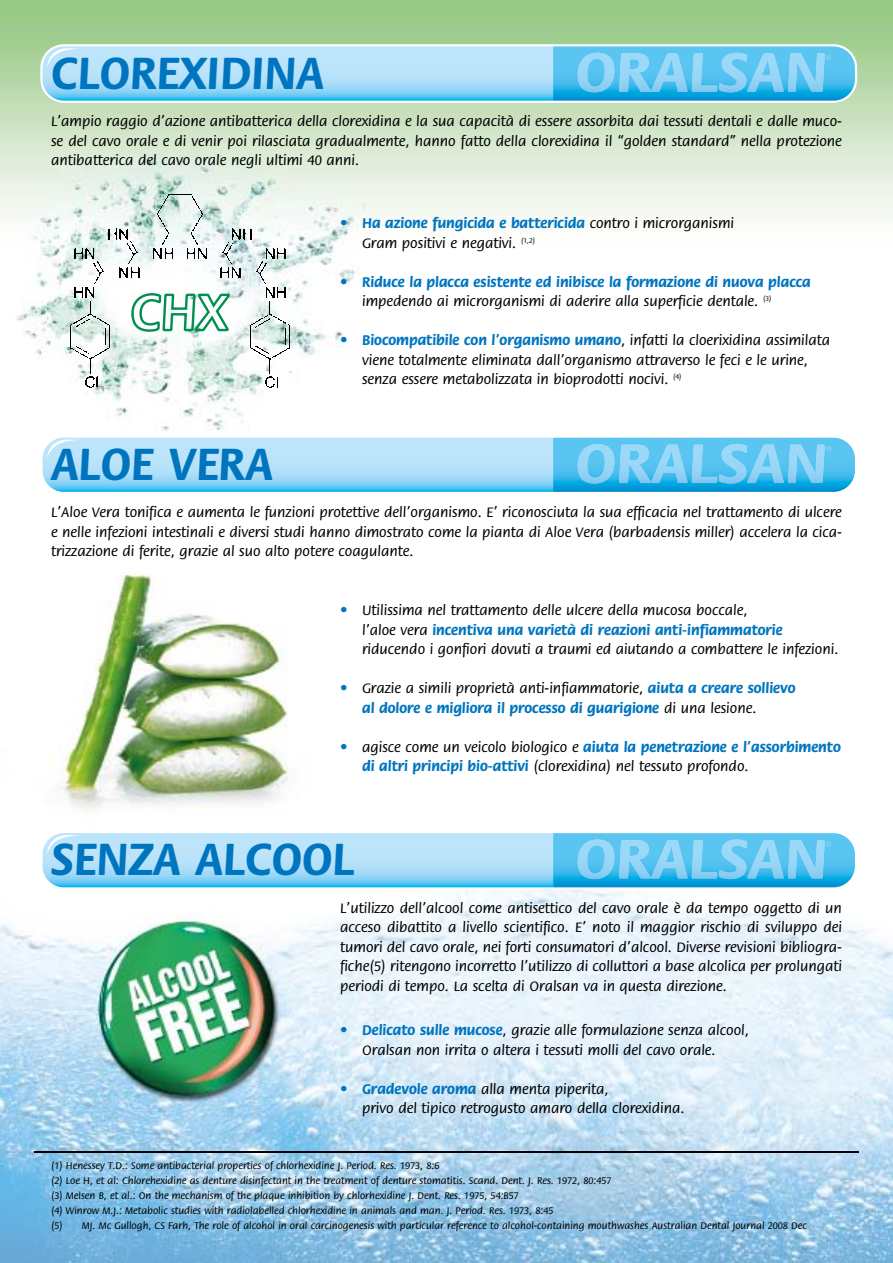
<style>
.page{position:relative;width:893px;height:1263px;background:#fff}
.page>*{position:absolute;margin:0;border:0;box-sizing:border-box;transform-origin:0 0}
.t1{font:700 48px "Flora";color:#0075bf}
.t2{font:500 15px/19.5px "Flora";color:#000}
.t3{font:700 15px/19.5px "Flora";color:#0075bf}
.t4{font:500 10.5px/15px "Flora";color:#000}
.t5{font:7.2px "Helvetica";color:#fff}
.s1{font-weight:700;color:#0075bf}
.s2{font-weight:500;color:#000}
</style>
<div class="page">
<img style="left:0;top:0;width:893px;height:1263px">
<svg style="left:40px;top:44px;width:817px;height:59px"></svg>
<svg style="left:43px;top:46px;width:812px;height:55px;background:#8ad2f4"></svg>
<svg style="left:40px;top:435px;width:817px;height:59px"></svg>
<svg style="left:43px;top:438px;width:812px;height:54px;background:#89d2f4"></svg>
<svg style="left:40px;top:831px;width:817px;height:58px"></svg>
<svg style="left:43px;top:833px;width:812px;height:54px;background:#8ad2f4"></svg>
<hr style="left:34px;top:1152px;width:825px;height:1px;background:#000">
<img style="left:71px;top:194px;width:219px;height:194px">
<svg style="left:130px;top:292px;width:101px;height:41px"></svg>
<h1 class="t1" style="left:51px;top:47px;width:274px">CLOREXIDINA</h1>
<p class="t5" style="left:826px;top:53px;width:7px">®</p>
<p class="t2" style="left:51px;top:112px;width:792px;text-align:justify">L’ampio raggio d’azione antibatterica della clorexidina e la sua capacità di essere assorbita dai tessuti dentali e dalle muco&shy;se del cavo orale e di venir poi rilasciata gradualmente, hanno fatto della clorexidina il “golden standard” nella protezione antibatterica del cavo orale negli ultimi 40 anni.</p>
<h1 class="t1" style="left:51px;top:438px;width:223px">ALOE VERA</h1>
<p class="t2" style="left:362px;top:214px;width:374px;text-indent:-22px"><span class="s1">• Ha azione fungicida e battericida</span> contro i microrganismi<br>Gram positivi e negativi. <sup>(1,2)</sup></p>
<p class="t3" style="left:362px;top:272px;width:450px;text-indent:-22px">• Riduce la placca esistente ed inibisce la formazione di nuova placca <span class="s2">impedendo ai microrganismi di aderire alla superficie dentale.</span> <sup>(3)</sup></p>
<p class="t2" style="left:362px;top:331px;width:470px;text-indent:-22px"><span class="s1">• Biocompatibile con l’organismo umano</span>, infatti la cloerixidina assimilata viene totalmente eliminata dall’organismo attraverso le feci e le urine, senza essere metabolizzata in bioprodotti nocivi. <sup>(4)</sup></p>
<p class="t5" style="left:826px;top:445px;width:7px">®</p>
<p class="t2" style="left:51px;top:503px;width:792px;text-align:justify">L’Aloe Vera tonifica e aumenta le funzioni protettive dell’organismo. E’ riconosciuta la sua efficacia nel trattamento di ulcere e nelle infezioni intestinali e diversi studi hanno dimostrato come la pianta di Aloe Vera (barbadensis miller) accelera la cica&shy;trizzazione di ferite, grazie al suo alto potere coagulante.</p>
<p class="t2" style="left:362px;top:601px;width:478px;text-indent:-22px"><span class="s1">•</span> Utilissima nel trattamento delle ulcere della mucosa boccale,<br>l’aloe vera <span class="s1">incentiva una varietà di reazioni anti-infiammatorie </span>riducendo i gonfiori dovuti a traumi ed aiutando a combattere le infezioni.</p>
<p class="t3" style="left:362px;top:679px;width:435px;text-indent:-22px">• <span class="s2">Grazie a simili proprietà anti-infiammatorie,</span> aiuta a creare sollievo al dolore e migliora il processo di guarigione <span class="s2">di una lesione.</span></p>
<p class="t2" style="left:362px;top:737px;width:480px;text-indent:-22px"><span class="s1">•</span> agisce come un veicolo biologico e <span class="s1">aiuta la penetrazione e l’assorbimento di altri principi bio-attivi</span> (clorexidina) nel tessuto profondo.</p>
<h1 class="t1" style="left:51px;top:834px;width:305px">SENZA ALCOOL</h1>
<p class="t5" style="left:826px;top:840px;width:7px">®</p>
<p class="t2" style="left:340px;top:898px;width:503px;text-align:justify">L’utilizzo dell’alcool come antisettico del cavo orale è da tempo oggetto di un acceso dibattito a livello scientifico. E’ noto il maggior rischio di sviluppo dei tumori del cavo orale, nei forti consumatori d’alcool. Diverse revisioni bibliogra&shy;fiche(5) ritengono incorretto l’utilizzo di colluttori a base alcolica per prolungati periodi di tempo. La scelta di Oralsan va in questa direzione.</p>
<p class="t2" style="left:362px;top:1021px;width:388px;text-indent:-22px"><span class="s1">• Delicato sulle mucose</span>, grazie alle formulazione senza alcool,<br>Oralsan non irrita o altera i tessuti molli del cavo orale.</p>
<p class="t2" style="left:362px;top:1079px;width:324px;text-indent:-22px"><span class="s1">• Gradevole aroma</span> alla menta piperita,<br>privo del tipico retrogusto amaro della clorexidina.</p>
<p class="t4" style="left:51px;top:1158px;width:757px">(1) Henessey T.D.: Some antibacterial properties of chlorhexidine J. Period. Res. 1973, 8:6<br>(2) Loe H, et al: Chlorehexidine as denture disinfectant in the treatment of denture stomatitis. Scand. Dent. J. Res. 1972, 80:457<br>(3) Melsen B, et al.: On the mechanism of the plaque inhibition by chlorhexidine J. Dent. Res. 1975, 54:B57<br>(4) Winrow M.J.: Metabolic studies with radiolabelled chlorhexidine in animals and man. J. Period. Res. 1973, 8:45<br>(5) MJ. Mc Gullogh, CS Farh, The role of alcohol in oral carcinogenesis with particular reference to alcohol-containing mouthwashes Australian Dental Journal 2008 Dec</p>
</div>
